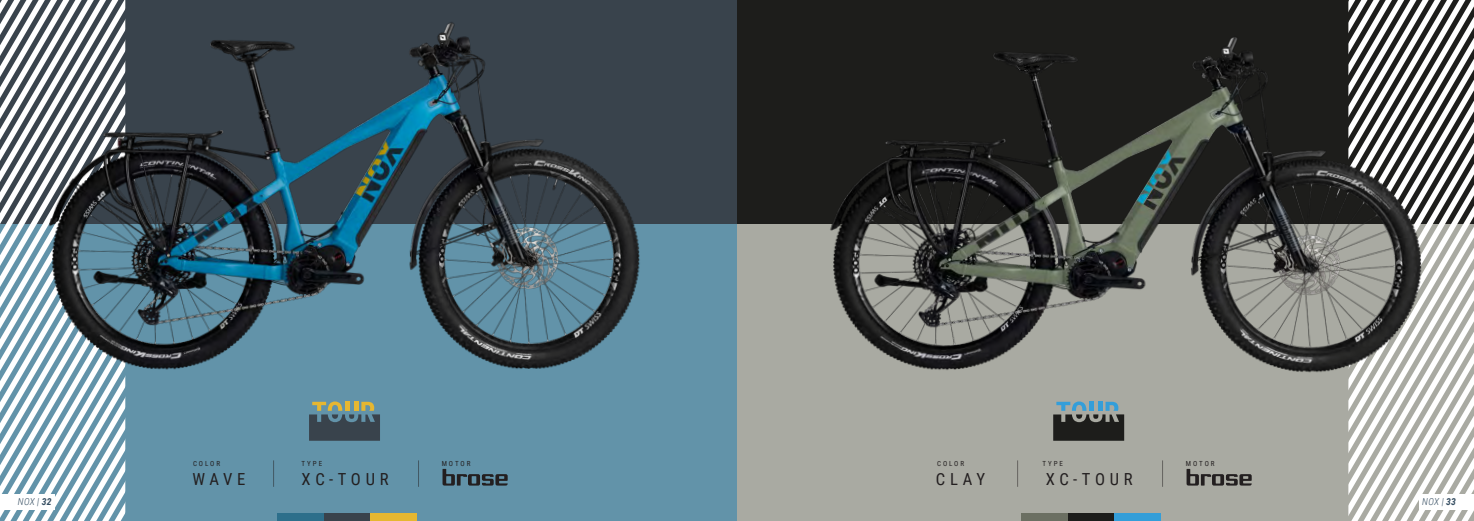
<style>
.page{position:relative;width:1474px;height:521px;background:#fff}
.page>*{position:absolute;margin:0;border:0;box-sizing:border-box;transform-origin:0 0}
.t1{font:16.62px "Roboto Condensed";letter-spacing:.28em;color:#231f20}
.t2{font:italic 300 9.62px "Roboto Condensed";letter-spacing:.03em;color:#364e62}
.t3{font:7px "Roboto Condensed";letter-spacing:.285em;color:#231f20}
.s1{font-weight:700}
</style>
<div class="page">
<div style="left:0;top:223px;width:737px;height:298px;background:#6293a9"></div>
<div style="left:0;top:0;width:737px;height:223px;background:#39434c"></div>
<svg style="left:0;top:0;width:126px;height:521px"></svg>
<svg style="left:273px;top:460px;width:1px;height:27px"></svg>
<svg style="left:418px;top:460px;width:1px;height:27px"></svg>
<div style="left:324px;top:514px;width:46px;height:7px;background:#39434c"></div>
<div style="left:278px;top:514px;width:46px;height:7px;background:#2d6f8b"></div>
<div style="left:370px;top:514px;width:46px;height:7px;background:#e6b731"></div>
<svg style="left:442px;top:469px;width:65px;height:16px"></svg>
<svg style="left:309px;top:401px;width:71px;height:40px"></svg>
<div style="left:0;top:494px;width:55px;height:15px;background:#fff"></div>
<div style="left:737px;top:223px;width:736px;height:298px;background:#a9aaa2"></div>
<div style="left:737px;top:0;width:736px;height:223px;background:#1d1d1b"></div>
<svg style="left:1348px;top:0;width:125px;height:521px"></svg>
<img style="left:815px;top:34px;width:641px;height:347px">
<svg style="left:1017px;top:460px;width:1px;height:27px"></svg>
<svg style="left:1162px;top:460px;width:1px;height:27px"></svg>
<div style="left:1068px;top:514px;width:46px;height:7px;background:#1d1d1b"></div>
<div style="left:1021px;top:514px;width:47px;height:7px;background:#6b6f62"></div>
<div style="left:1114px;top:514px;width:46px;height:7px;background:#349ed9"></div>
<svg style="left:1186px;top:469px;width:65px;height:16px"></svg>
<svg style="left:1053px;top:401px;width:71px;height:40px"></svg>
<div style="left:1418px;top:494px;width:55px;height:15px;background:#fff"></div>
<img style="left:14px;top:12px;width:673px;height:372px">
<p class="t3" style="left:193px;top:458px;width:29px">COLOR</p>
<p class="t3" style="left:301px;top:458px;width:22px">TYPE</p>
<p class="t3" style="left:441px;top:458px;width:30px">MOTOR</p>
<h1 class="t1" style="left:192px;top:468px;width:54px">WAVE</h1>
<h1 class="t1" style="left:302px;top:468px;width:88px">XC-TOUR</h1>
<p class="t3" style="left:937px;top:458px;width:29px">COLOR</p>
<p class="t3" style="left:1042px;top:458px;width:22px">TYPE</p>
<p class="t3" style="left:1185px;top:458px;width:30px">MOTOR</p>
<h1 class="t1" style="left:935px;top:468px;width:51px">CLAY</h1>
<h1 class="t1" style="left:1045px;top:468px;width:88px">XC-TOUR</h1>
<h2 class="t2" style="left:18px;top:494px;width:35px">NOX | <span class="s1">32</span></h2>
<h2 class="t2" style="left:1422px;top:494px;width:35px">NOX | <span class="s1">33</span></h2>
</div>
